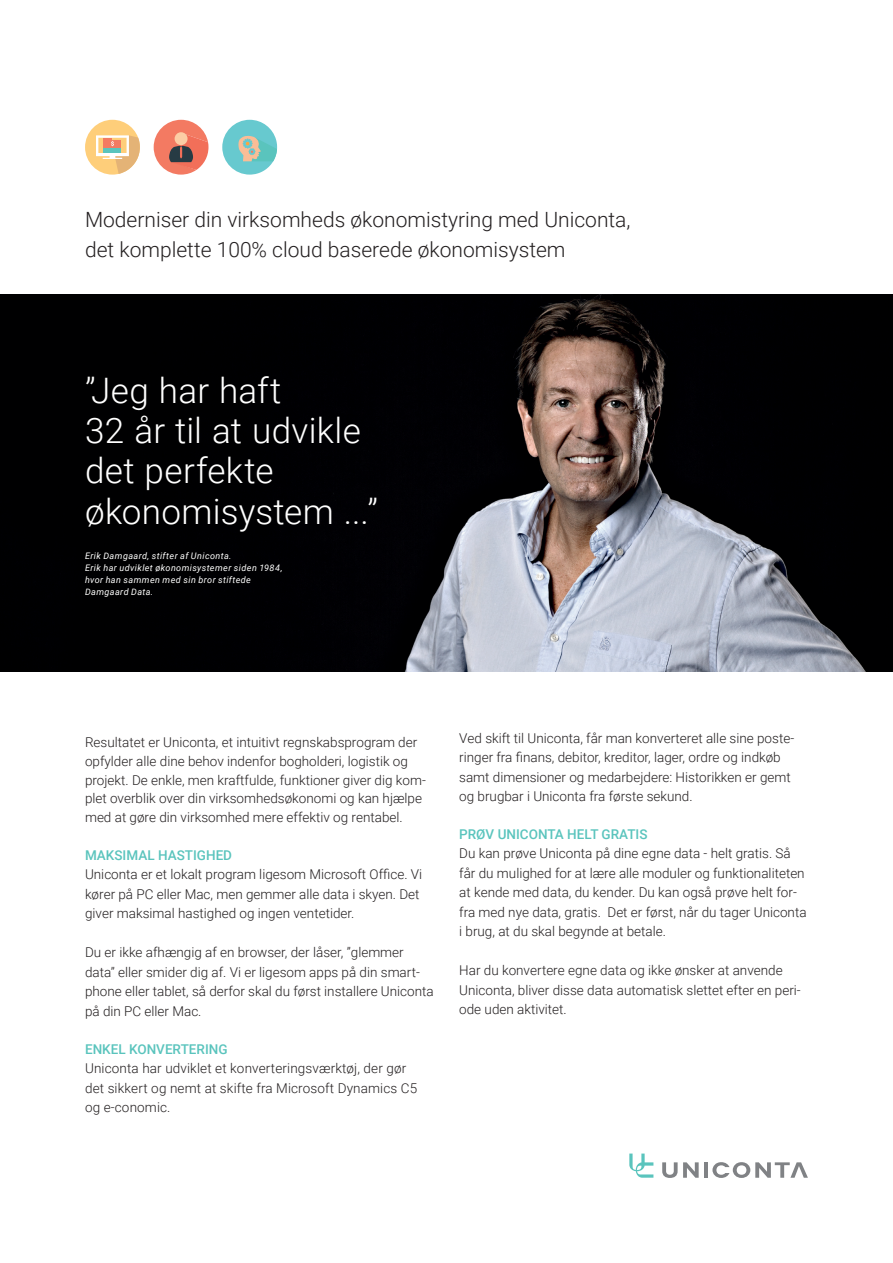
<style>
.page{position:relative;width:893px;height:1263px;background:#fff}
.page>*{position:absolute;margin:0;border:0;box-sizing:border-box;transform-origin:0 0}
.t1{font:300 35.1px/40.3px "Roboto";letter-spacing:.01em;color:#fff}
.t2{font:300 21px/30px "Roboto";color:#231f20}
.t3{font:300 13.5px/19.5px "Roboto";color:#231f20}
.t4{font:500 13.5px "Roboto";color:#5ac4bd}
.t5{font:italic 9px/12px "Roboto";letter-spacing:.045em;color:#fff}
</style>
<div class="page">
<svg style="left:85px;top:120px;width:55px;height:55px"></svg>
<svg style="left:154px;top:120px;width:54px;height:55px"></svg>
<svg style="left:222px;top:120px;width:55px;height:55px"></svg>
<svg style="left:662px;top:1162px;width:37px;height:16px"></svg>
<hr style="left:704px;top:1162px;width:4px;height:16px;background:#808285">
<svg style="left:712px;top:1162px;width:96px;height:16px"></svg>
<svg style="left:629px;top:1153px;width:24px;height:25px"></svg>
<img style="left:0;top:295px;width:893px;height:377px">
<h2 class="t2" style="left:85px;top:204px;width:547px">Moderniser din virksomheds økonomistyring med Uniconta, det komplette 100% cloud baserede økonomisystem</h2>
<h1 class="t1" style="left:85px;top:369px;width:295px">”Jeg har haft<br>32 år til at udvikle det perfekte økonomisystem ...”</h1>
<p class="t5" style="left:85px;top:550px;width:199px">Erik Damgaard, stifter af Uniconta.<br>Erik har udviklet økonomisystemer siden 1984, hvor han sammen med sin bror stiftede Damgaard Data.</p>
<p class="t3" style="left:85px;top:732px;width:342px;line-height:18.8px">Resultatet er Uniconta, et intuitivt regnskabsprogram der opfylder alle dine behov indenfor bogholderi, logistik og projekt. De enkle, men kraftfulde, funktioner giver dig kom&shy;plet overblik over din virksomhedsøkonomi og kan hjælpe med at gøre din virksomhed mere effektiv og rentabel.</p>
<p class="t4" style="left:85px;top:845px;width:149px">MAKSIMAL HASTIGHED</p>
<p class="t3" style="left:85px;top:864px;width:339px">Uniconta er et lokalt program ligesom Microsoft Office. Vi kører på PC eller Mac, men gemmer alle data i skyen. Det giver maksimal hastighed og ingen ventetider.</p>
<p class="t3" style="left:85px;top:942px;width:350px">Du er ikke afhængig af en browser, der låser, ”glemmer data” eller smider dig af. Vi er ligesom apps på din smart&shy;phone eller tablet, så derfor skal du først installere Uniconta på din PC eller Mac.</p>
<p class="t4" style="left:85px;top:1039px;width:144px">ENKEL KONVERTERING</p>
<p class="t3" style="left:85px;top:1058px;width:334px">Uniconta har udviklet et konverteringsværktøj, der gør det sikkert og nemt at skifte fra Microsoft Dynamics C5 og e-conomic.</p>
<p class="t3" style="left:459px;top:728px;width:336px">Ved skift til Uniconta, får man konverteret alle sine poste&shy;ringer fra finans, debitor, kreditor, lager, ordre og indkøb samt dimensioner og medarbejdere: Historikken er gemt og brugbar i Uniconta fra første sekund.</p>
<p class="t4" style="left:459px;top:825px;width:190px">PRØV UNICONTA HELT GRATIS</p>
<p class="t3" style="left:459px;top:843px;width:349px">Du kan prøve Uniconta på dine egne data - helt gratis. Så får du mulighed for at lære alle moduler og funktionaliteten at kende med data, du kender. Du kan også prøve helt for&shy;fra med nye data, gratis. Det er først, når du tager Uniconta i brug, at du skal begynde at betale.</p>
<p class="t3" style="left:459px;top:960px;width:343px">Har du konvertere egne data og ikke ønsker at anvende<br>Uniconta, bliver disse data automatisk slettet efter en peri&shy;ode uden aktivitet.</p>
</div>
